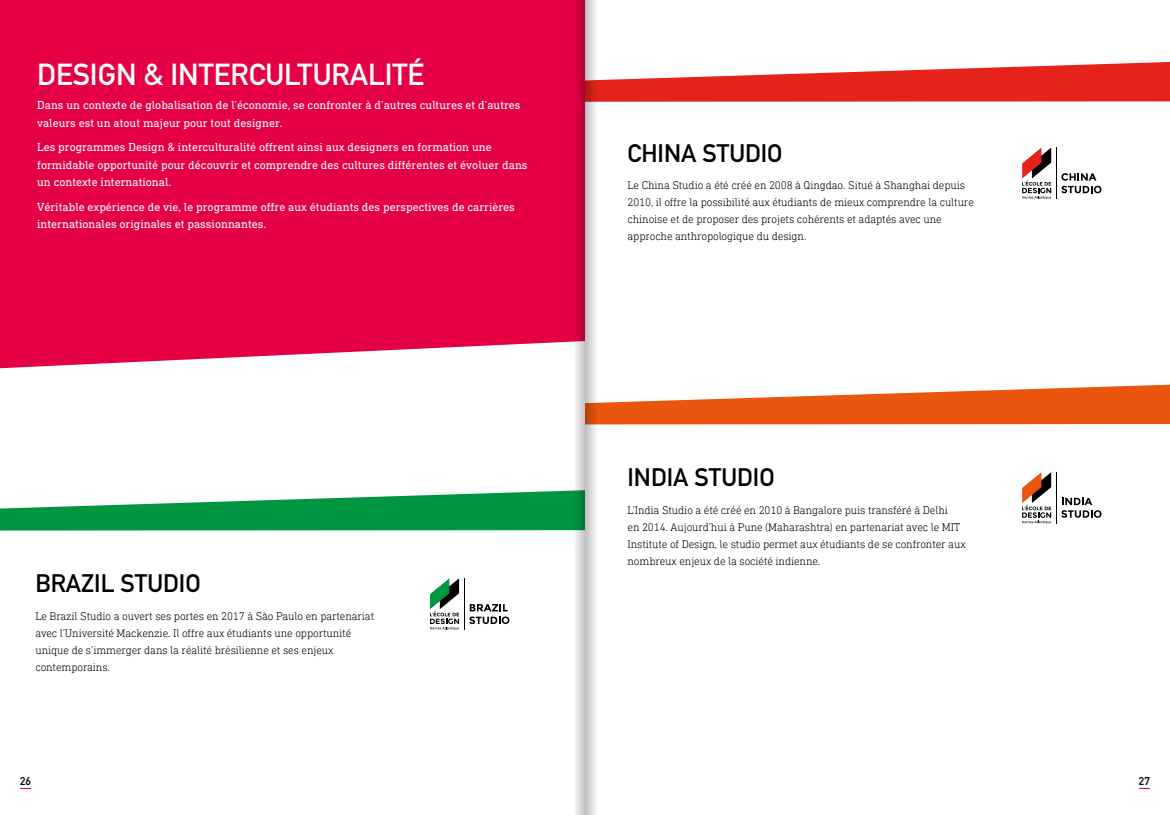
<style>
.page{position:relative;width:1170px;height:815px;background:#fff}
.page>*{position:absolute;margin:0;border:0;box-sizing:border-box;transform-origin:0 0}
.t1{font:700 30px "DIN Alternate";color:#fff}
.t2{font:700 25px "DIN Alternate";color:#000}
.t3{font:11.88px/17.5px "DIN Next Slab W04";color:#fff}
.t4{font:300 11.25px/16.9px "DIN Next Slab W04";letter-spacing:-.01em;color:#000}
.t5{font:700 11.25px "DIN Alternate";color:#000}
</style>
<div class="page">
<div style="left:0;top:0;width:572px;height:368px;background:#e50046"></div>
<svg style="left:469px;top:604px;width:40px;height:20px"></svg>
<svg style="left:430px;top:578px;width:29px;height:52px"></svg>
<hr style="left:464px;top:578px;width:1px;height:52px;background:#000">
<svg style="left:1022px;top:472px;width:29px;height:52px"></svg>
<hr style="left:1055px;top:472px;width:1px;height:52px;background:#000">
<svg style="left:1061px;top:498px;width:40px;height:20px"></svg>
<svg style="left:1022px;top:148px;width:29px;height:51px"></svg>
<hr style="left:1055px;top:148px;width:1px;height:51px;background:#000">
<svg style="left:1061px;top:173px;width:40px;height:20px"></svg>
<svg style="left:597px;top:385px;width:572px;height:39px"></svg>
<svg style="left:0;top:490px;width:572px;height:41px"></svg>
<svg style="left:597px;top:62px;width:572px;height:40px"></svg>
<svg style="left:572px;top:0;width:25px;height:815px"></svg>
<h1 class="t1" style="left:37px;top:51px;width:388px">DESIGN &amp; INTERCULTURALITÉ</h1>
<p class="t3" style="left:37px;top:96px;width:485px">Dans un contexte de globalisation de l’économie, se confronter à d’autres cultures et d’autres valeurs est un atout majeur pour tout designer.</p>
<p class="t3" style="left:37px;top:138px;width:492px">Les programmes Design &amp; interculturalité offrent ainsi aux designers en formation une formidable opportunité pour découvrir et comprendre des cultures différentes et évoluer dans un contexte international.</p>
<p class="t3" style="left:37px;top:198px;width:479px">Véritable expérience de vie, le programme offre aux étudiants des perspectives de carrières internationales originales et passionnantes.</p>
<h2 class="t2" style="left:35px;top:565px;width:167px">BRAZIL STUDIO</h2>
<p class="t4" style="left:35px;top:608px;width:340px">Le Brazil Studio a ouvert ses portes en 2017 à São Paulo en partenariat avec l’Université Mackenzie. Il offre aux étudiants une opportunité unique de s’immerger dans la réalité brésilienne et ses enjeux contemporains.</p>
<h2 class="t2" style="left:627px;top:134px;width:156px">CHINA STUDIO</h2>
<p class="t4" style="left:627px;top:177px;width:348px">Le China Studio a été créé en 2008 à Qingdao. Situé à Shanghai depuis 2010, il offre la possibilité aux étudiants de mieux comprendre la culture chinoise et de proposer des projets cohérents et adaptés avec une approche anthropologique du design.</p>
<h2 class="t2" style="left:627px;top:459px;width:149px">INDIA STUDIO</h2>
<p class="t4" style="left:627px;top:501px;width:339px">L’India Studio a été créé en 2010 à Bangalore puis transféré à Delhi<br>en 2014. Aujourd’hui à Pune (Maharashtra) en partenariat avec le MIT Institute of Design, le studio permet aux étudiants de se confronter aux nombreux enjeux de la société indienne.</p>
<p class="t5" style="left:20px;top:772px;width:12px">26</p>
<p class="t5" style="left:1138px;top:772px;width:12px">27</p>
</div>
